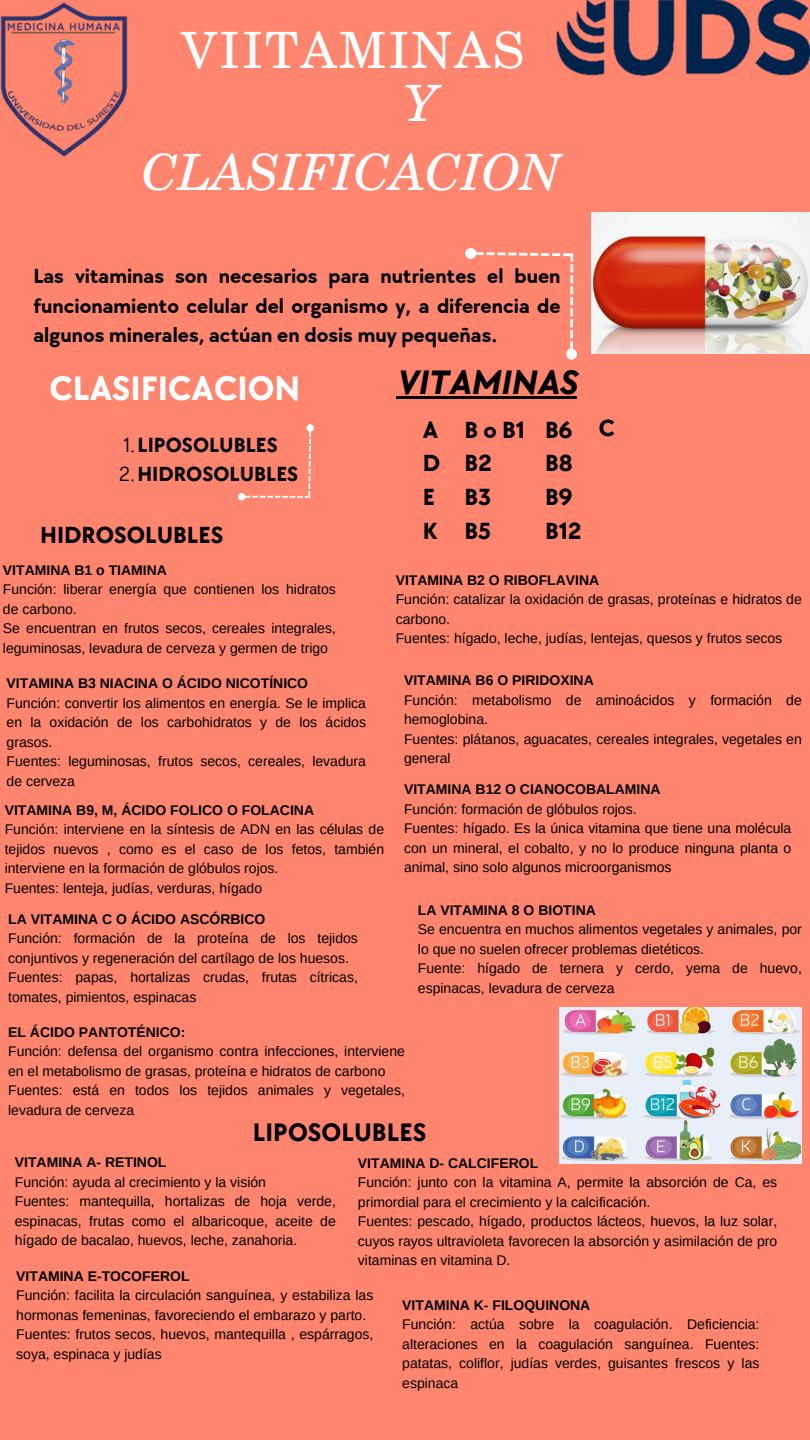
<style>
.page{position:relative;width:810px;height:1440px;background:#ff856e}
.page>*{position:absolute;margin:0;border:0;box-sizing:border-box;transform-origin:0 0}
.t1{font:italic 50px "Te X Gyre Schola";color:#fff}
.t2{font:50px "Te X Gyre Schola";letter-spacing:.045em;color:#fff}
.t3{font:700 35px "TT Chocolates";color:#fff}
.t4{font:italic 700 35px "TT Chocolates";color:#000}
.t5{font:700 26.1px "TT Chocolates";color:#000}
.t6{font:700 24.1px "TT Chocolates";color:#000}
.t7{font:700 21.1px/29.2px "TT Chocolates";color:#000;text-align:justify}
.t8{font:14px/19.5px "Arimo";color:#000}
.t9{font:700 14px "Arimo";color:#000}
.s1{font-weight:400}
</style>
<div class="page">
<div style="left:467px;top:249px;width:8px;height:9px;background:#fff;border-radius:50%"></div>
<div style="left:465px;top:248px;width:11px;height:11px;border:3px solid #fff;border-radius:50%"></div>
<svg style="left:476px;top:252px;width:97px;height:97px"></svg>
<div style="left:568px;top:350px;width:8px;height:8px;background:#fff;border-radius:50%"></div>
<div style="left:566px;top:349px;width:11px;height:11px;border:3px solid #fff;border-radius:50%"></div>
<div style="left:306px;top:424px;width:8px;height:8px;border:2px solid #fff;border-radius:50%"></div>
<svg style="left:239px;top:425px;width:74px;height:75px"></svg>
<div style="left:238px;top:493px;width:7px;height:7px;border:2px solid #fff;border-radius:50%"></div>
<img style="left:0;top:2px;width:128px;height:155px">
<img style="left:556px;top:0;width:254px;height:77px">
<img style="left:592px;top:213px;width:218px;height:141px">
<img style="left:559px;top:1008px;width:243px;height:156px">
<hr style="left:396px;top:396px;width:181px;height:3px;background:#000">
<p class="t2" style="left:181px;top:11px;width:345px">VIITAMINAS</p>
<p class="t1" style="left:404px;top:64px;width:36px">Y</p>
<p class="t1" style="left:142px;top:134px;width:421px">CLASIFICACION</p>
<p class="t7" style="left:33px;top:263px;width:529px">Las vitaminas son necesarios para nutrientes el buen funcionamiento celular del organismo y, a diferencia de algunos minerales, actúan en dosis muy pequeñas.</p>
<p class="t3" style="left:50px;top:369px;width:252px">CLASIFICACION</p>
<p class="t7" style="left:123px;top:431px;width:156px"><span class="s1">1.</span>LIPOSOLUBLES</p>
<p class="t7" style="left:119px;top:460px;width:181px"><span class="s1">2.</span>HIDROSOLUBLES</p>
<p class="t4" style="left:396px;top:363px;width:182px">VITAMINAS</p>
<p class="t6" style="left:423px;top:416px;width:17px">A</p>
<p class="t6" style="left:423px;top:450px;width:19px">D</p>
<p class="t6" style="left:423px;top:483px;width:14px">E</p>
<p class="t6" style="left:423px;top:517px;width:16px">K</p>
<p class="t6" style="left:545px;top:416px;width:29px">B6</p>
<p class="t6" style="left:545px;top:450px;width:29px">B8</p>
<p class="t6" style="left:545px;top:483px;width:29px">B9</p>
<p class="t6" style="left:545px;top:517px;width:38px">B12</p>
<p class="t6" style="left:465px;top:416px;width:62px">BoB1</p>
<p class="t6" style="left:465px;top:450px;width:29px">B2</p>
<p class="t6" style="left:465px;top:483px;width:28px">B3</p>
<p class="t6" style="left:465px;top:517px;width:28px">B5</p>
<p class="t6" style="left:40px;top:521px;width:185px">HIDROSOLUBLES</p>
<p class="t6" style="left:599px;top:415px;width:18px">C</p>
<p class="t9" style="left:3px;top:562px;width:166px">VITAMINA B1 o TIAMINA</p>
<p class="t8" style="left:3px;top:580px;width:334px">Función: liberar energía que contienen los hidratos de carbono.</p>
<p class="t8" style="left:3px;top:619px;width:334px">Se encuentran en frutos secos, cereales integrales, leguminosas, levadura de cerveza y germen de trigo</p>
<p class="t9" style="left:7px;top:676px;width:303px">VITAMINA B3 NIACINA O ÁCIDO NICOTÍNICO</p>
<p class="t8" style="left:7px;top:693px;width:361px;text-align:justify">Función: convertir los alimentos en energía. Se le implica en la oxidación de los carbohidratos y de los ácidos grasos.</p>
<p class="t8" style="left:7px;top:752px;width:361px">Fuentes: leguminosas, frutos secos, cereales, levadura de cerveza</p>
<p class="t9" style="left:5px;top:802px;width:311px">VITAMINA B9, M, ÁCIDO FOLICO O FOLACINA</p>
<p class="t8" style="left:5px;top:819px;width:381px;text-align:justify">Función: interviene en la síntesis de ADN en las células de tejidos nuevos , como es el caso de los fetos, también interviene en la formación de glóbulos rojos.</p>
<p class="t8" style="left:5px;top:878px;width:259px">Fuentes: lenteja, judías, verduras, hígado</p>
<p class="t9" style="left:8px;top:911px;width:259px">LA VITAMINA C O ÁCIDO ASCÓRBICO</p>
<p class="t8" style="left:8px;top:928px;width:351px">Función: formación de la proteína de los tejidos conjuntivos y regeneración del cartílago de los huesos.</p>
<p class="t8" style="left:8px;top:967px;width:351px">Fuentes: papas, hortalizas crudas, frutas cítricas, tomates, pimientos, espinacas</p>
<p class="t9" style="left:396px;top:572px;width:205px">VITAMINA B2 O RIBOFLAVINA</p>
<p class="t8" style="left:396px;top:590px;width:408px">Función: catalizar la oxidación de grasas, proteínas e hidratos de carbono.</p>
<p class="t8" style="left:396px;top:629px;width:388px">Fuentes: hígado, leche, judías, lentejas, quesos y frutos secos</p>
<p class="t9" style="left:404px;top:673px;width:191px">VITAMINA B6 O PIRIDOXINA</p>
<p class="t8" style="left:404px;top:690px;width:399px">Función: metabolismo de aminoácidos y formación de hemoglobina.</p>
<p class="t8" style="left:404px;top:729px;width:399px">Fuentes: plátanos, aguacates, cereales integrales, vegetales en general</p>
<p class="t9" style="left:404px;top:782px;width:258px">VITAMINA B12 O CIANOCOBALAMINA</p>
<p class="t8" style="left:404px;top:799px;width:234px">Función: formación de glóbulos rojos.</p>
<p class="t8" style="left:404px;top:819px;width:389px;text-align:justify">Fuentes: hígado. Es la única vitamina que tiene una molécula con un mineral, el cobalto, y no lo produce ninguna planta o animal, sino solo algunos microorganismos</p>
<p class="t9" style="left:418px;top:902px;width:180px">LA VITAMINA 8 O BIOTINA</p>
<p class="t8" style="left:418px;top:919px;width:385px">Se encuentra en muchos alimentos vegetales y animales, por lo que no suelen ofrecer problemas dietéticos.</p>
<p class="t8" style="left:418px;top:958px;width:385px">Fuente: hígado de ternera y cerdo, yema de huevo, espinacas, levadura de cerveza</p>
<p class="t9" style="left:8px;top:1024px;width:179px">EL ÁCIDO PANTOTÉNICO:</p>
<p class="t8" style="left:8px;top:1042px;width:398px">Función: defensa del organismo contra infecciones, interviene en el metabolismo de grasas, proteína e hidratos de carbono</p>
<p class="t8" style="left:8px;top:1081px;width:398px">Fuentes: está en todos los tejidos animales y vegetales, levadura de cerveza</p>
<p class="t5" style="left:253px;top:1117px;width:175px">LIPOSOLUBLES</p>
<p class="t9" style="left:15px;top:1155px;width:153px">VITAMINA A- RETINOL</p>
<p class="t8" style="left:15px;top:1172px;width:253px">Función: ayuda al crecimiento y la visión</p>
<p class="t8" style="left:15px;top:1192px;width:323px;text-align:justify">Fuentes: mantequilla, hortalizas de hoja verde, espinacas, frutas como el albaricoque, aceite de hígado de bacalao, huevos, leche, zanahoria.</p>
<p class="t9" style="left:358px;top:1155px;width:182px">VITAMINA D- CALCIFEROL</p>
<p class="t8" style="left:358px;top:1173px;width:421px">Función: junto con la vitamina A, permite la absorción de Ca, es primordial para el crecimiento y la calcificación.</p>
<p class="t8" style="left:358px;top:1212px;width:421px;text-align:justify">Fuentes: pescado, hígado, productos lácteos, huevos, la luz solar, cuyos rayos ultravioleta favorecen la absorción y asimilación de pro vitaminas en vitamina D.</p>
<p class="t9" style="left:16px;top:1268px;width:175px">VITAMINA E-TOCOFEROL</p>
<p class="t8" style="left:16px;top:1286px;width:359px">Función: facilita la circulación sanguínea, y estabiliza las hormonas femeninas, favoreciendo el embarazo y parto.</p>
<p class="t8" style="left:16px;top:1325px;width:359px">Fuentes: frutos secos, huevos, mantequilla , espárragos, soya, espinaca y judías</p>
<p class="t9" style="left:402px;top:1297px;width:190px">VITAMINA K- FILOQUINONA</p>
<p class="t8" style="left:402px;top:1315px;width:359px;text-align:justify">Función: actúa sobre la coagulación. Deficiencia: alteraciones en la coagulación sanguínea. Fuentes: patatas, coliflor, judías verdes, guisantes frescos y las espinaca</p>
</div>
